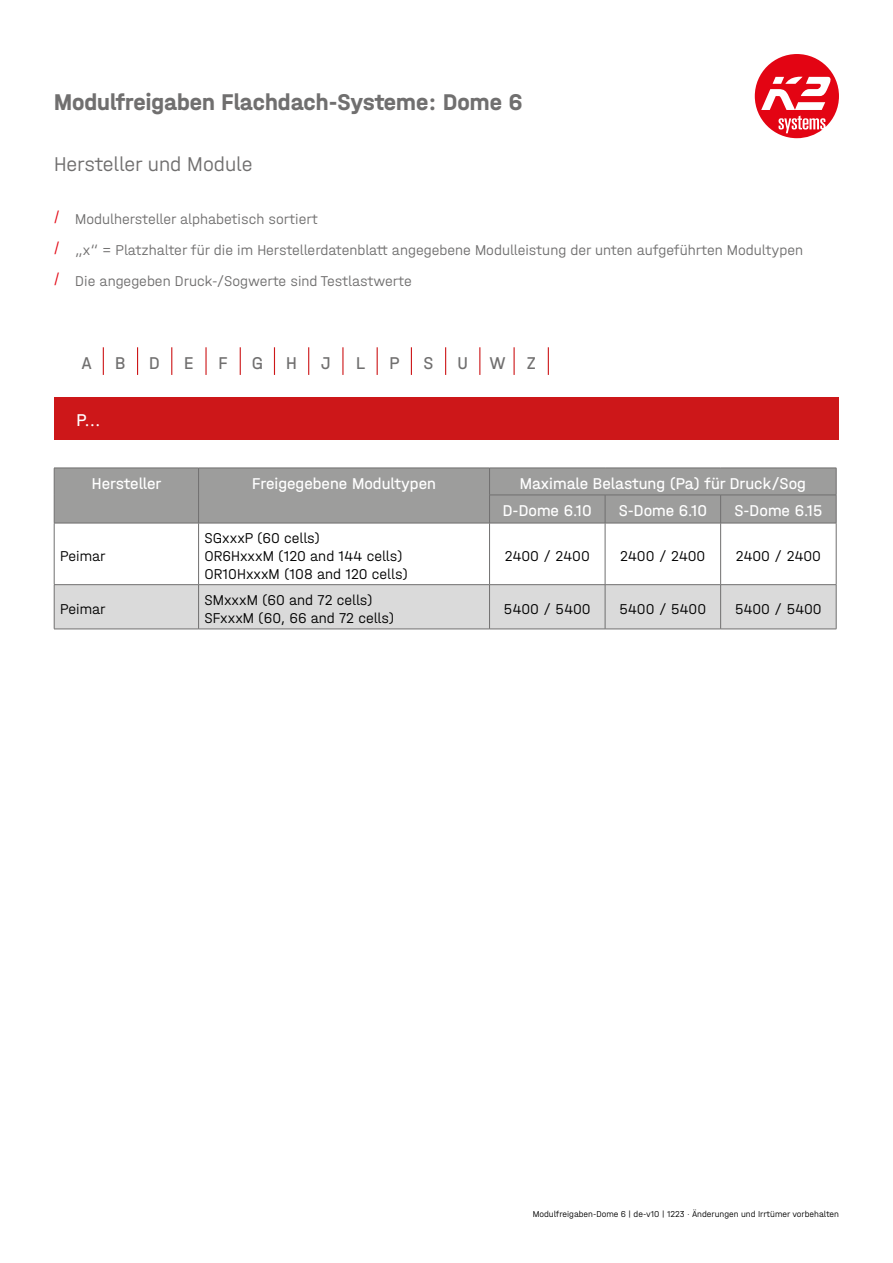
<style>
.page{position:relative;width:893px;height:1263px;background:#fff}
.page>*{position:absolute;margin:0;border:0;box-sizing:border-box;transform-origin:0 0}
.t1{font:24px "K2 Halvar Mittelschrift Bold";color:#706f6f}
.t2{font:21px "K2 Halvar Mittelschrift Light";color:#706f6f}
.t3{font:18px "K2 Halvar Mittelschrift Regular";color:#706f6f}
.t4{font:18px "K2 Halvar Mittelschrift Regular";color:#fff}
.t5{font:16.5px/27px "K2 Halvar Mittelschrift Regular";color:#fff}
.t6{font:15px/31px "K2 Halvar Mittelschrift Light";color:#706f6f}
.t7{font:15px/18px "K2 Halvar Mittelschrift Light";color:#000}
.t8{font:9px "K2 Halvar Mittelschrift Light";color:#000}
</style>
<div class="page">
<div style="left:54px;top:397px;width:785px;height:42px;background:#cd1719"></div>
<svg style="left:755px;top:54px;width:84px;height:84px"></svg>
<svg style="left:103px;top:347px;width:1px;height:28px"></svg>
<svg style="left:137px;top:347px;width:1px;height:28px"></svg>
<svg style="left:171px;top:347px;width:1px;height:28px"></svg>
<hr style="left:205px;top:347px;width:2px;height:28px;background:#cd1719">
<svg style="left:240px;top:347px;width:1px;height:28px"></svg>
<svg style="left:274px;top:347px;width:1px;height:28px"></svg>
<svg style="left:308px;top:347px;width:1px;height:28px"></svg>
<svg style="left:342px;top:347px;width:1px;height:28px"></svg>
<svg style="left:377px;top:347px;width:1px;height:28px"></svg>
<svg style="left:411px;top:347px;width:1px;height:28px"></svg>
<svg style="left:445px;top:347px;width:1px;height:28px"></svg>
<svg style="left:479px;top:347px;width:1px;height:28px"></svg>
<svg style="left:514px;top:347px;width:1px;height:28px"></svg>
<svg style="left:548px;top:347px;width:1px;height:28px"></svg>
<div style="left:55px;top:585px;width:781px;height:44px;background:#dadada"></div>
<div style="left:54px;top:468px;width:783px;height:55px;background:#9d9d9c"></div>
<hr style="left:54px;top:523px;width:145px;height:1px;background:#706f6f">
<hr style="left:54px;top:523px;width:1px;height:61px;background:#706f6f">
<hr style="left:199px;top:523px;width:291px;height:1px;background:#706f6f">
<hr style="left:198px;top:523px;width:1px;height:61px;background:#706f6f">
<hr style="left:490px;top:523px;width:115px;height:1px;background:#706f6f">
<hr style="left:489px;top:523px;width:1px;height:61px;background:#706f6f">
<hr style="left:605px;top:523px;width:116px;height:1px;background:#706f6f">
<hr style="left:605px;top:523px;width:1px;height:61px;background:#706f6f">
<hr style="left:721px;top:523px;width:115px;height:1px;background:#706f6f">
<hr style="left:720px;top:523px;width:1px;height:61px;background:#706f6f">
<hr style="left:836px;top:523px;width:1px;height:61px;background:#706f6f">
<hr style="left:54px;top:584px;width:145px;height:1px;background:#706f6f">
<hr style="left:54px;top:585px;width:1px;height:44px;background:#706f6f">
<hr style="left:199px;top:584px;width:291px;height:1px;background:#706f6f">
<hr style="left:198px;top:585px;width:1px;height:44px;background:#706f6f">
<hr style="left:490px;top:584px;width:115px;height:1px;background:#706f6f">
<hr style="left:489px;top:585px;width:1px;height:44px;background:#706f6f">
<hr style="left:605px;top:584px;width:116px;height:1px;background:#706f6f">
<hr style="left:605px;top:585px;width:1px;height:44px;background:#706f6f">
<hr style="left:721px;top:584px;width:115px;height:1px;background:#706f6f">
<hr style="left:720px;top:585px;width:1px;height:44px;background:#706f6f">
<hr style="left:836px;top:585px;width:1px;height:44px;background:#706f6f">
<hr style="left:54px;top:629px;width:145px;height:1px;background:#706f6f">
<hr style="left:199px;top:629px;width:291px;height:1px;background:#706f6f">
<hr style="left:490px;top:629px;width:115px;height:1px;background:#706f6f">
<hr style="left:605px;top:629px;width:116px;height:1px;background:#706f6f">
<hr style="left:721px;top:629px;width:115px;height:1px;background:#706f6f">
<h1 class="t1" style="left:54px;top:87px;width:470px">Modulfreigaben Flachdach-Systeme: Dome 6</h1>
<h2 class="t2" style="left:54px;top:152px;width:200px">Hersteller und Module</h2>
<p class="t6" style="left:54px;top:203px;width:751px"><sup>/</sup> Modulhersteller alphabetisch sortiert<br><sup>/</sup> „x“ = Platzhalter für die im Herstellerdatenblatt angegebene Modulleistung der unten aufgeführten Modultypen <sup>/</sup> Die angegeben Druck-/Sogwerte sind Testlastwerte</p>
<p class="t3" style="left:81px;top:353px;width:12px">A</p>
<p class="t3" style="left:115px;top:353px;width:12px">B</p>
<p class="t3" style="left:149px;top:353px;width:12px">D</p>
<p class="t3" style="left:184px;top:353px;width:11px">E</p>
<p class="t3" style="left:219px;top:353px;width:11px">F</p>
<p class="t3" style="left:252px;top:353px;width:13px">G</p>
<p class="t3" style="left:286px;top:353px;width:12px">H</p>
<p class="t3" style="left:321px;top:353px;width:11px">J</p>
<p class="t3" style="left:356px;top:353px;width:10px">L</p>
<p class="t3" style="left:389px;top:353px;width:12px">P</p>
<p class="t3" style="left:424px;top:353px;width:11px">S</p>
<p class="t3" style="left:458px;top:353px;width:80px">UWZ</p>
<p class="t4" style="left:77px;top:410px;width:26px">P...</p>
<p class="t5" style="left:92px;top:470px;width:71px">Hersteller</p>
<p class="t5" style="left:252px;top:470px;width:185px">Freigegebene Modultypen</p>
<p class="t5" style="left:503px;top:470px;width:305px;text-indent:17px">Maximale Belastung (Pa) für Druck/Sog<br>D-Dome 6.10</p>
<p class="t5" style="left:619px;top:497px;width:90px">S-Dome 6.10</p>
<p class="t5" style="left:734px;top:497px;width:89px">S-Dome 6.15</p>
<p class="t7" style="left:60px;top:546px;width:47px">Peimar</p>
<p class="t7" style="left:205px;top:528px;width:205px">SGxxxP (60 cells)<br>OR6HxxxM (120 and 144 cells)<br>OR10HxxxM (108 and 120 cells)</p>
<p class="t7" style="left:505px;top:546px;width:87px">2400 / 2400</p>
<p class="t7" style="left:620px;top:546px;width:87px">2400 / 2400</p>
<p class="t7" style="left:736px;top:546px;width:87px">2400 / 2400</p>
<p class="t7" style="left:60px;top:599px;width:47px">Peimar</p>
<p class="t7" style="left:205px;top:590px;width:191px">SMxxxM (60 and 72 cells)<br>SFxxxM (60, 66 and 72 cells)</p>
<p class="t7" style="left:504px;top:599px;width:88px">5400 / 5400</p>
<p class="t7" style="left:619px;top:599px;width:88px">5400 / 5400</p>
<p class="t7" style="left:735px;top:599px;width:88px">5400 / 5400</p>
<p class="t8" style="left:533px;top:1209px;width:308px">Modulfreigaben-Dome 6 | de-v10 | 1223 · Änderungen und Irrtümer vorbehalten</p>
</div>
